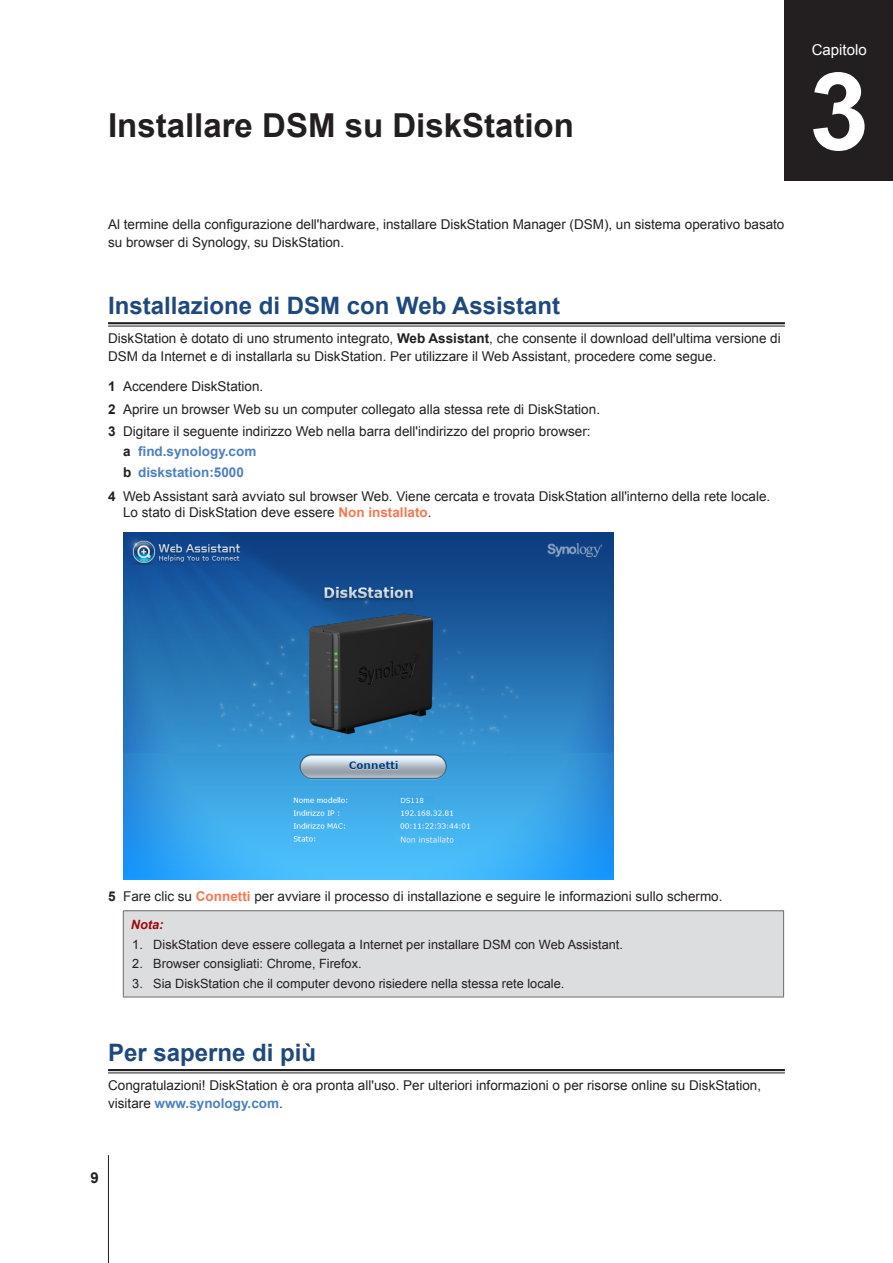
<style>
.page{position:relative;width:893px;height:1263px;background:#fff}
.page>*{position:absolute;margin:0;border:0;box-sizing:border-box;transform-origin:0 0}
.ChapterNum{font:700 108px "Arial";color:#fff}
.H1-ChapterTitle{font:700 33px "Arial";color:#231f20}
.H2-underline{font:700 24px "Arial";color:#1f497d}
.Chapter-center{font:15px "Arial";color:#fff}
.PageNumber-sidebar{font:700 15px "Arial";color:#231f20}
.Body-sidebar{font:13.5px/18px "Arial";color:#231f20}
.t1{font:700 13.5px "Arial";color:#4f81bd}
.t2{font:12.75px "Arial";color:#231f20}
.Warning-sidebar{font:italic 700 12.75px "Arial";color:#9d070d}
.t3{font:7.05px "Verdana";color:#e7fffc}
.s1{font-weight:700}
.s2{color:#231f20}
.s3{font-weight:700;color:#f47953}
.s4{font-weight:700;color:#4f81bd}
</style>
<div class="page">
<hr style="left:108px;top:322px;width:677px;height:2px;background:#231f20">
<hr style="left:108px;top:326px;width:677px;height:1px;background:#231f20">
<hr style="left:108px;top:1069px;width:677px;height:2px;background:#231f20">
<hr style="left:108px;top:1072px;width:677px;height:1px;background:#231f20">
<img style="left:123px;top:532px;width:491px;height:348px">
<img style="left:296px;top:603px;width:151px;height:149px">
<div style="left:123px;top:911px;width:661px;height:86px;background:#dcdddf"></div>
<hr style="left:123px;top:911px;width:1px;height:86px;background:#6c6d70">
<hr style="left:783px;top:911px;width:1px;height:86px;background:#6c6d70">
<hr style="left:123px;top:910px;width:661px;height:1px;background:#6c6d70">
<hr style="left:123px;top:997px;width:661px;height:1px;background:#6c6d70">
<div style="left:785px;top:0;width:108px;height:180px;background:#231f20"></div>
<hr style="left:108px;top:1155px;width:1px;height:108px;background:#231f20">
<p class="H1-ChapterTitle" style="left:108px;top:104px;width:467px">Installare DSM su DiskStation</p>
<p class="Body-sidebar" style="left:108px;top:215px;width:678px">Al termine della configurazione dell'hardware, installare DiskStation Manager (DSM), un sistema operativo basato su browser di Synology, su DiskStation.</p>
<p class="H2-underline" style="left:108px;top:290px;width:454px">Installazione di DSM con Web Assistant</p>
<p class="Body-sidebar" style="left:108px;top:329px;width:674px">DiskStation è dotato di uno strumento integrato, <span class="s1">Web Assistant</span>, che consente il download dell'ultima versione di<br>DSM da Internet e di installarla su DiskStation. Per utilizzare il Web Assistant, procedere come segue.</p>
<p class="Body-sidebar" style="left:108px;top:377px;width:157px"><span class="s1">1</span> Accendere DiskStation.</p>
<p class="Body-sidebar" style="left:108px;top:400px;width:493px"><span class="s1">2</span> Aprire un browser Web su un computer collegato alla stessa rete di DiskStation.</p>
<p class="Body-sidebar" style="left:108px;top:422px;width:484px"><span class="s1">3</span> Digitare il seguente indirizzo Web nella barra dell'indirizzo del proprio browser:</p>
<p class="t1" style="left:123px;top:442px;width:135px"><span class="s2">a</span> find.synology.com</p>
<p class="t1" style="left:123px;top:463px;width:122px"><span class="s2">b</span> diskstation:5000</p>
<p class="Body-sidebar" style="left:123px;top:488px;width:649px;line-height:16.5px;text-indent:-15px"><span class="s1">4</span> Web Assistant sarà avviato sul browser Web. Viene cercata e trovata DiskStation all'interno della rete locale.<br>Lo stato di DiskStation deve essere <span class="s3">Non installato</span>.</p>
<p class="Chapter-center" style="left:812px;top:40px;width:57px">Capitolo</p>
<p class="ChapterNum" style="left:809px;top:40px;width:62px">3</p>
<p class="t3" style="left:400px;top:796px;width:25px">DS118</p>
<p class="Body-sidebar" style="left:108px;top:888px;width:616px"><span class="s1">5</span> Fare clic su <span class="s3">Connetti</span> per avviare il processo di installazione e seguire le informazioni sullo schermo.</p>
<p class="Warning-sidebar" style="left:131px;top:916px;width:34px">Nota:</p>
<p class="t2" style="left:132px;top:936px;width:492px">1. DiskStation deve essere collegata a Internet per installare DSM con Web Assistant.</p>
<p class="t2" style="left:132px;top:955px;width:231px">2. Browser consigliati: Chrome, Firefox.</p>
<p class="t2" style="left:132px;top:975px;width:433px">3. Sia DiskStation che il computer devono risiedere nella stessa rete locale.</p>
<p class="H2-underline" style="left:108px;top:1037px;width:210px">Per saperne di più</p>
<p class="Body-sidebar" style="left:108px;top:1076px;width:655px">Congratulazioni! DiskStation è ora pronta all'uso. Per ulteriori informazioni o per risorse online su DiskStation, visitare <span class="s4">www.synology.com</span>.</p>
<p class="PageNumber-sidebar" style="left:91px;top:1168px;width:10px">9</p>
</div>
